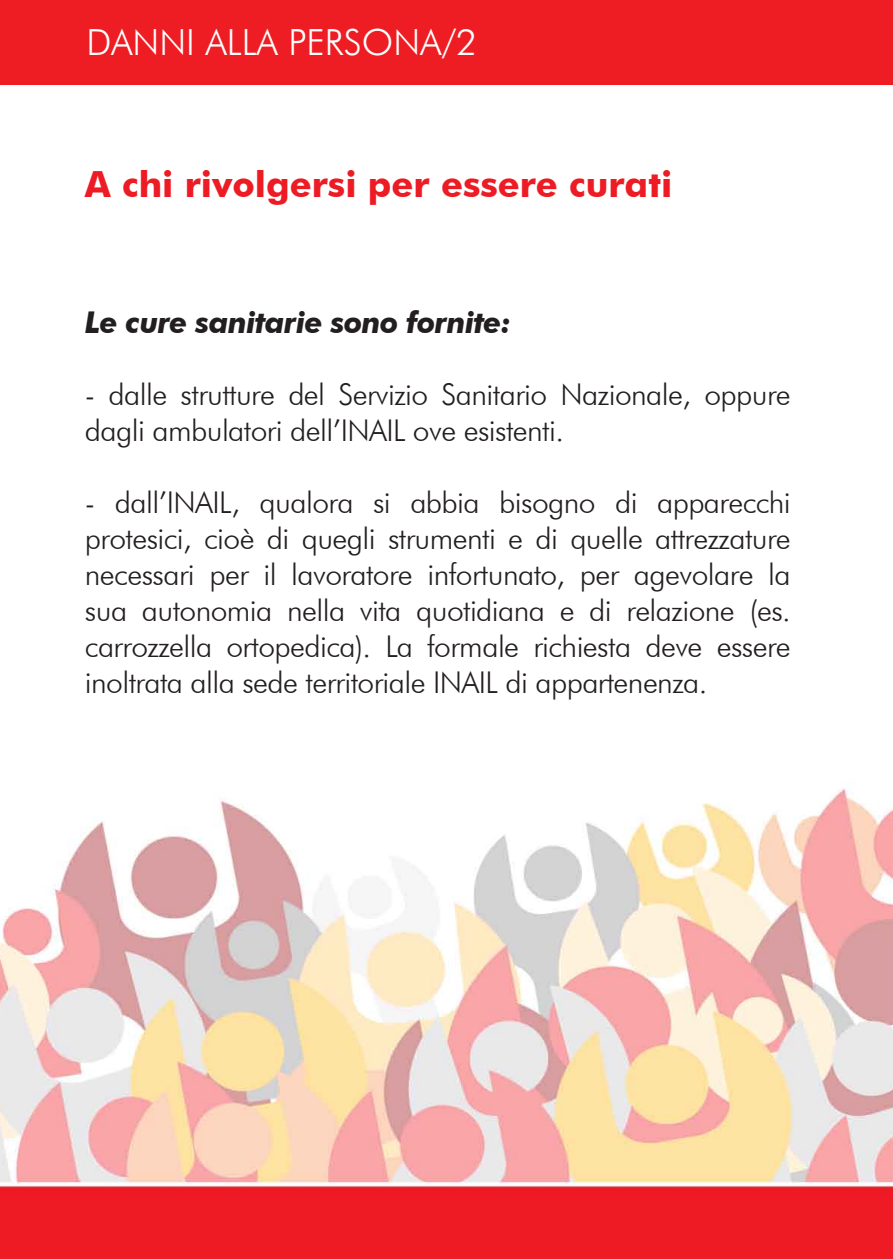
<style>
.page{position:relative;width:893px;height:1259px;background:#fff}
.page>*{position:absolute;margin:0;border:0;box-sizing:border-box;transform-origin:0 0}
.t1{font:700 36px "Futura BT";color:#ed1b24}
.t2{font:300 36px "Futura BT";color:#fff}
.t3{font:300 30px/36px "Futura BT";letter-spacing:-.02em;color:#231f20}
.t4{font:italic 700 30px "Futura BT";letter-spacing:-.02em;color:#231f20}
</style>
<div class="page">
<div style="left:0;top:0;width:893px;height:84px;background:#ee1d23"></div>
<img style="left:0;top:788px;width:893px;height:471px">
<p class="t2" style="left:87px;top:20px;width:392px">DANNI ALLA PERSONA/2</p>
<p class="t1" style="left:85px;top:163px;width:589px">A chi rivolgersi per essere curati</p>
<p class="t4" style="left:85px;top:304px;width:428px">Le cure sanitarie sono fornite:</p>
<p class="t3" style="left:85px;top:376px;width:707px">- dalle strutture del Servizio Sanitario Nazionale, oppure dagli ambulatori dell’INAIL ove esistenti.</p>
<p class="t3" style="left:85px;top:484px;width:707px;text-align:justify">- dall’INAIL, qualora si abbia bisogno di apparecchi protesici, cioè di quegli strumenti e di quelle attrezzature necessari per il lavoratore infortunato, per agevolare la sua autonomia nella vita quotidiana e di relazione (es. carrozzella ortopedica). La formale richiesta deve essere inoltrata alla sede territoriale INAIL di appartenenza.</p>
</div>
